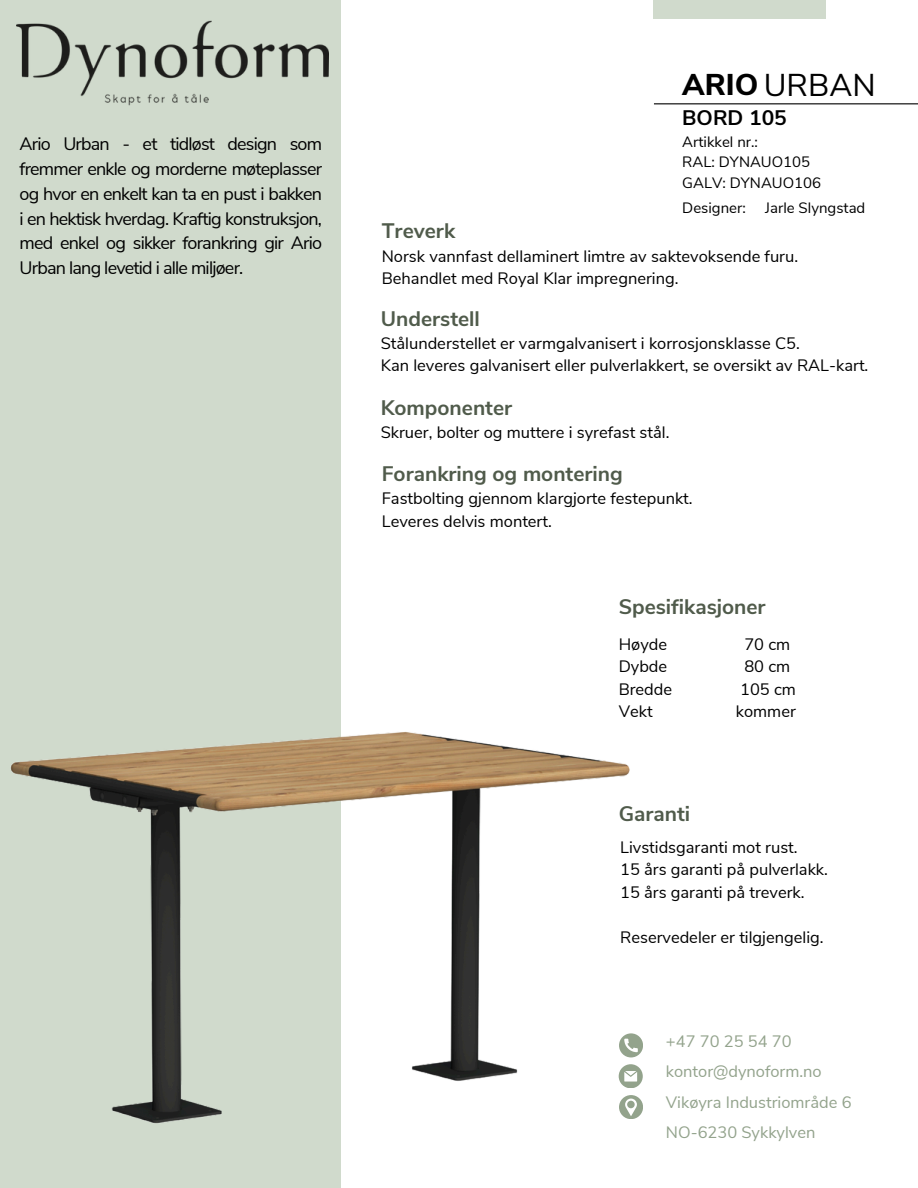
<style>
.page{position:relative;width:918px;height:1188px;background:#fff}
.page>*{position:absolute;margin:0;border:0;box-sizing:border-box;transform-origin:0 0}
.t1{font:31.5px "Nunito Sans";color:#000}
.t2{font:700 21px "Nunito Sans";color:#505b4b}
.t3{font:700 21px "Nunito Sans";color:#000}
.t4{font:18px/24.8px "Nunito Sans";letter-spacing:-.045em;color:#000;text-align:justify}
.t5{font:16.5px/22.5px "Nunito Sans";color:#000}
.t6{font:16.5px/30.3px "Nunito Sans";color:#93a38c}
.t7{font:15px "Nunito Sans";color:#000}
.s1{font-weight:800;font-size:30px}
</style>
<div class="page">
<div style="left:0;top:0;width:341px;height:1188px;background:#d0dacc"></div>
<hr style="left:654px;top:103px;width:264px;height:1px;background:#000">
<div style="left:654px;top:0;width:172px;height:19px;background:#d0dacc"></div>
<img style="left:11px;top:732px;width:632px;height:392px">
<img style="left:17px;top:20px;width:311px;height:85px">
<h5 class="t4" style="left:20px;top:132px;width:304px">Ario Urban - et tidløst design som fremmer enkle og morderne møteplasser og hvor en enkelt kan ta en pust i bakken i en hektisk hverdag. Kraftig konstruksjon, med enkel og sikker forankring gir Ario Urban lang levetid i alle miljøer.</h5>
<h2 class="t1" style="left:682px;top:64px;width:195px"><span class="s1">ARIO</span> URBAN</h2>
<h3 class="t3" style="left:682px;top:103px;width:106px">BORD 105</h3>
<p class="t7" style="left:682px;top:132px;width:77px">Artikkel nr.:</p>
<h4 class="t7" style="left:682px;top:152px;width:129px">RAL: DYNAUO105</h4>
<h5 class="t7" style="left:682px;top:173px;width:140px">GALV: DYNAUO106</h5>
<h4 class="t7" style="left:682px;top:197px;width:65px">Designer:</h4>
<h4 class="t7" style="left:765px;top:197px;width:102px">Jarle Slyngstad</h4>
<p class="t2" style="left:382px;top:217px;width:75px">Treverk</p>
<h4 class="t5" style="left:382px;top:245px;width:418px">Norsk vannfast dellaminert limtre av saktevoksende furu.<br>Behandlet med Royal Klar impregnering.</h4>
<h5 class="t2" style="left:381px;top:304px;width:101px">Understell</h5>
<h5 class="t5" style="left:381px;top:332px;width:489px">Stålunderstellet er varmgalvanisert i korrosjonsklasse C5.<br>Kan leveres galvanisert eller pulverlakkert, se oversikt av RAL-kart.</h5>
<h4 class="t2" style="left:381px;top:394px;width:133px">Komponenter</h4>
<h5 class="t5" style="left:381px;top:422px;width:290px">Skruer, bolter og muttere i syrefast stål.</h5>
<h5 class="t2" style="left:382px;top:460px;width:243px">Forankring og montering</h5>
<h5 class="t5" style="left:382px;top:487px;width:312px">Fastbolting gjennom klargjorte festepunkt.<br>Leveres delvis montert.</h5>
<p class="t2" style="left:619px;top:593px;width:149px">Spesifikasjoner</p>
<p class="t5" style="left:619px;top:633px;width:55px">Høyde<br>Dybde<br>Bredde<br>Vekt</p>
<p class="t5" style="left:736px;top:633px;width:62px;text-align:center">70 cm<br>80 cm<br>105 cm kommer</p>
<h4 class="t2" style="left:619px;top:799px;width:73px">Garanti</h4>
<h5 class="t5" style="left:620px;top:836px;width:209px">Livstidsgaranti mot rust.<br>15 års garanti på pulverlakk.<br>15 års garanti på treverk.</h5>
<h4 class="t5" style="left:620px;top:926px;width:205px">Reservedeler er tilgjengelig.</h4>
<p class="t6" style="left:666px;top:1026px;width:187px">+47 70 25 54 70 kontor@dynoform.no<br>Vikøyra Industriområde 6<br>NO-6230 Sykkylven</p>
</div>
